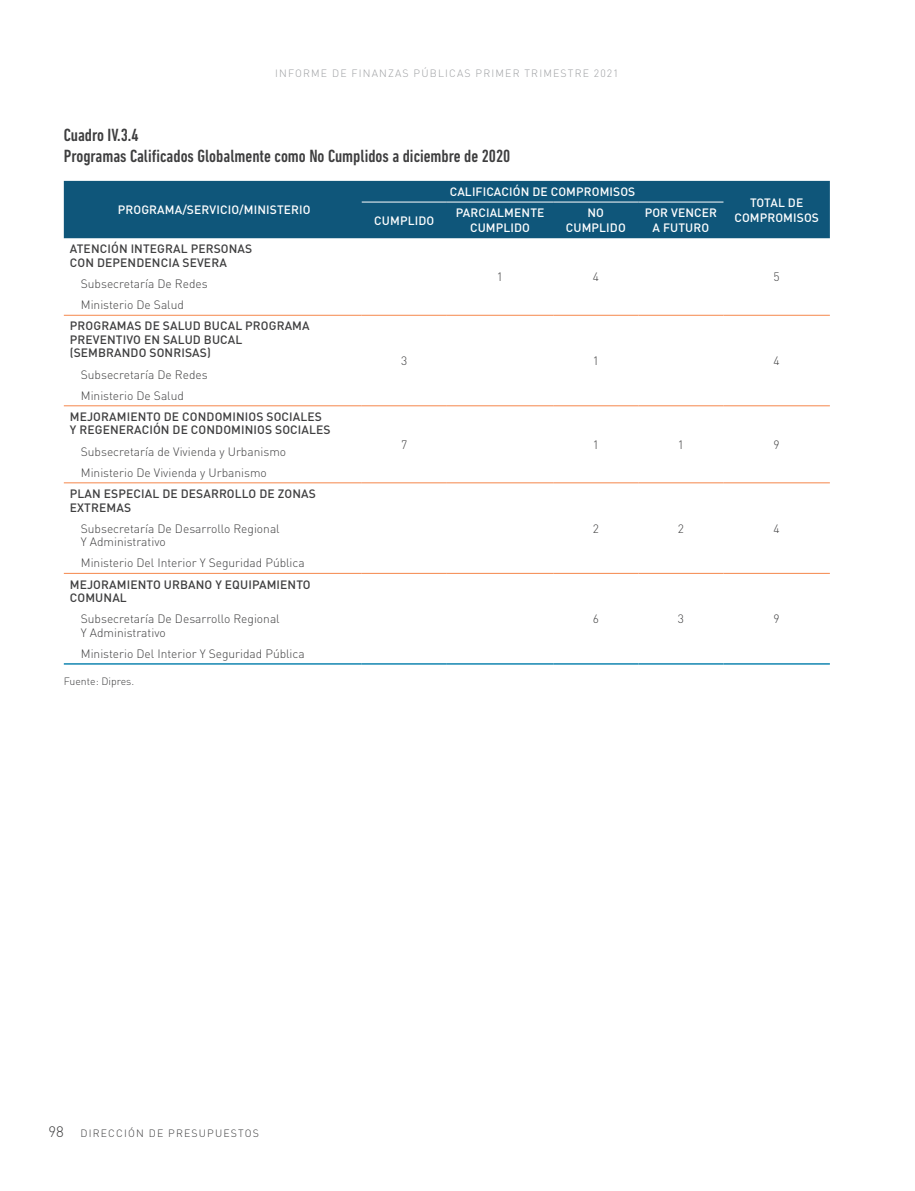
<style>
.page{position:relative;width:915px;height:1191px;background:#fff}
.page>*{position:absolute;margin:0;border:0;box-sizing:border-box;transform-origin:0 0}
.SUB_TITULO{font:500 condensed 18px "DIN Next LT Pro";color:#3e3e3f}
.texto_tabla{font:300 12px "DIN Pro";color:#3e3e3f}
.destacado_tabla{font:500 12px/13.5px "DIN Pro";letter-spacing:.01em;color:#3e3e3f}
.titulo_tabla{font:500 12px/15px "DIN Pro";letter-spacing:.01em;color:#fff;text-align:center}
.t1{font:300 10.5px "DIN Pro";letter-spacing:.11em;color:#9d9fa2}
.pie_de_tabla{font:300 10.5px "DIN Pro";letter-spacing:.11em;color:#3e3e3f}
.pie_de_tabla-2{font:300 10.5px "DIN Pro";color:#3e3e3f}
.s1{font-size:15px}
</style>
<div class="page">
<div style="left:64px;top:181px;width:765px;height:57px;background:#0f567a"></div>
<hr style="left:361px;top:202px;width:85px;height:1px;background:#fff">
<hr style="left:446px;top:202px;width:107px;height:1px;background:#fff">
<hr style="left:553px;top:202px;width:85px;height:1px;background:#fff">
<hr style="left:638px;top:202px;width:85px;height:1px;background:#fff">
<hr style="left:64px;top:315px;width:297px;height:1px;background:#f5874b">
<hr style="left:361px;top:315px;width:85px;height:1px;background:#f5874b">
<hr style="left:446px;top:315px;width:107px;height:1px;background:#f5874b">
<hr style="left:553px;top:315px;width:85px;height:1px;background:#f5874b">
<hr style="left:638px;top:315px;width:85px;height:1px;background:#f5874b">
<hr style="left:723px;top:315px;width:106px;height:1px;background:#f5874b">
<hr style="left:64px;top:405px;width:297px;height:1px;background:#f5874b">
<hr style="left:361px;top:405px;width:85px;height:1px;background:#f5874b">
<hr style="left:446px;top:405px;width:107px;height:1px;background:#f5874b">
<hr style="left:553px;top:405px;width:85px;height:1px;background:#f5874b">
<hr style="left:638px;top:405px;width:85px;height:1px;background:#f5874b">
<hr style="left:723px;top:405px;width:106px;height:1px;background:#f5874b">
<hr style="left:64px;top:482px;width:297px;height:1px;background:#f5874b">
<hr style="left:361px;top:482px;width:85px;height:1px;background:#f5874b">
<hr style="left:446px;top:482px;width:107px;height:1px;background:#f5874b">
<hr style="left:553px;top:482px;width:85px;height:1px;background:#f5874b">
<hr style="left:638px;top:482px;width:85px;height:1px;background:#f5874b">
<hr style="left:723px;top:482px;width:106px;height:1px;background:#f5874b">
<hr style="left:64px;top:573px;width:297px;height:1px;background:#f5874b">
<hr style="left:361px;top:573px;width:85px;height:1px;background:#f5874b">
<hr style="left:446px;top:573px;width:107px;height:1px;background:#f5874b">
<hr style="left:553px;top:573px;width:85px;height:1px;background:#f5874b">
<hr style="left:638px;top:573px;width:85px;height:1px;background:#f5874b">
<hr style="left:723px;top:573px;width:106px;height:1px;background:#f5874b">
<hr style="left:64px;top:663px;width:297px;height:1px;background:#1285b0">
<hr style="left:361px;top:663px;width:85px;height:1px;background:#1285b0">
<hr style="left:446px;top:663px;width:107px;height:1px;background:#1285b0">
<hr style="left:553px;top:663px;width:85px;height:1px;background:#1285b0">
<hr style="left:638px;top:663px;width:85px;height:1px;background:#1285b0">
<hr style="left:723px;top:663px;width:106px;height:1px;background:#1285b0">
<p class="t1" style="left:275px;top:66px;width:345px">INFORME DE FINANZAS PÚBLICAS PRIMER TRIMESTRE 2021</p>
<p class="SUB_TITULO" style="left:64px;top:125px;width:76px">Cuadro IV.3.4</p>
<p class="SUB_TITULO" style="left:64px;top:146px;width:448px">Programas Calificados Globalmente como No Cumplidos a diciembre de 2020</p>
<p class="titulo_tabla" style="left:118px;top:202px;width:194px">PROGRAMA/SERVICIO/MINISTERIO</p>
<p class="titulo_tabla" style="left:449px;top:184px;width:187px">CALIFICACIÓN DE COMPROMISOS</p>
<p class="titulo_tabla" style="left:749px;top:194px;width:55px">TOTAL DE</p>
<p class="titulo_tabla" style="left:455px;top:205px;width:90px">PARCIALMENTE<br>CUMPLIDO</p>
<p class="titulo_tabla" style="left:565px;top:205px;width:61px">NO<br>CUMPLIDO</p>
<p class="titulo_tabla" style="left:644px;top:205px;width:74px">POR VENCER<br>A FUTURO</p>
<p class="titulo_tabla" style="left:374px;top:212px;width:61px">CUMPLIDO</p>
<p class="titulo_tabla" style="left:734px;top:209px;width:86px">COMPROMISOS</p>
<p class="destacado_tabla" style="left:70px;top:242px;width:184px">ATENCIÓN INTEGRAL PERSONAS<br>CON DEPENDENCIA SEVERA</p>
<p class="texto_tabla" style="left:81px;top:275px;width:128px">Subsecretaría De Redes</p>
<p class="texto_tabla" style="left:81px;top:297px;width:105px">Ministerio De Salud</p>
<p class="destacado_tabla" style="left:70px;top:319px;width:241px">PROGRAMAS DE SALUD BUCAL PROGRAMA<br>PREVENTIVO EN SALUD BUCAL (SEMBRANDO SONRISAS)</p>
<p class="texto_tabla" style="left:81px;top:366px;width:128px">Subsecretaría De Redes</p>
<p class="texto_tabla" style="left:81px;top:387px;width:105px">Ministerio De Salud</p>
<p class="destacado_tabla" style="left:70px;top:409px;width:262px">MEJORAMIENTO DE CONDOMINIOS SOCIALES<br>Y REGENERACIÓN DE CONDOMINIOS SOCIALES</p>
<p class="texto_tabla" style="left:497px;top:269px;width:8px">1</p>
<p class="texto_tabla" style="left:592px;top:269px;width:8px">4</p>
<p class="texto_tabla" style="left:773px;top:269px;width:8px">5</p>
<p class="texto_tabla" style="left:401px;top:352px;width:8px">3</p>
<p class="texto_tabla" style="left:592px;top:352px;width:8px">1</p>
<p class="texto_tabla" style="left:773px;top:352px;width:8px">4</p>
<p class="texto_tabla" style="left:401px;top:436px;width:8px">7</p>
<p class="texto_tabla" style="left:592px;top:436px;width:8px">1</p>
<p class="texto_tabla" style="left:677px;top:436px;width:8px">1</p>
<p class="texto_tabla" style="left:773px;top:436px;width:8px">9</p>
<p class="texto_tabla" style="left:81px;top:443px;width:207px">Subsecretaría de Vivienda y Urbanismo</p>
<p class="texto_tabla" style="left:81px;top:464px;width:187px">Ministerio De Vivienda y Urbanismo</p>
<p class="destacado_tabla" style="left:70px;top:486px;width:247px">PLAN ESPECIAL DE DESARROLLO DE ZONAS<br>EXTREMAS</p>
<p class="texto_tabla" style="left:81px;top:520px;width:200px">Subsecretaría De Desarrollo Regional</p>
<p class="texto_tabla" style="left:592px;top:520px;width:8px">2</p>
<p class="texto_tabla" style="left:677px;top:520px;width:8px">2</p>
<p class="texto_tabla" style="left:773px;top:520px;width:8px">4</p>
<p class="texto_tabla" style="left:81px;top:534px;width:86px">Y Administrativo</p>
<p class="texto_tabla" style="left:81px;top:555px;width:225px">Ministerio Del Interior Y Seguridad Pública</p>
<p class="destacado_tabla" style="left:70px;top:577px;width:242px">MEJORAMIENTO URBANO Y EQUIPAMIENTO<br>COMUNAL</p>
<p class="texto_tabla" style="left:81px;top:611px;width:200px">Subsecretaría De Desarrollo Regional</p>
<p class="texto_tabla" style="left:592px;top:611px;width:8px">6</p>
<p class="texto_tabla" style="left:677px;top:611px;width:8px">3</p>
<p class="texto_tabla" style="left:773px;top:611px;width:8px">9</p>
<p class="texto_tabla" style="left:81px;top:624px;width:86px">Y Administrativo</p>
<p class="texto_tabla" style="left:81px;top:645px;width:225px">Ministerio Del Interior Y Seguridad Pública</p>
<p class="pie_de_tabla-2" style="left:64px;top:674px;width:72px">Fuente: Dipres.</p>
<p class="pie_de_tabla" style="left:48px;top:1125px;width:212px"><span class="s1">98</span> DIRECCIÓN DE PRESUPUESTOS</p>
</div>
